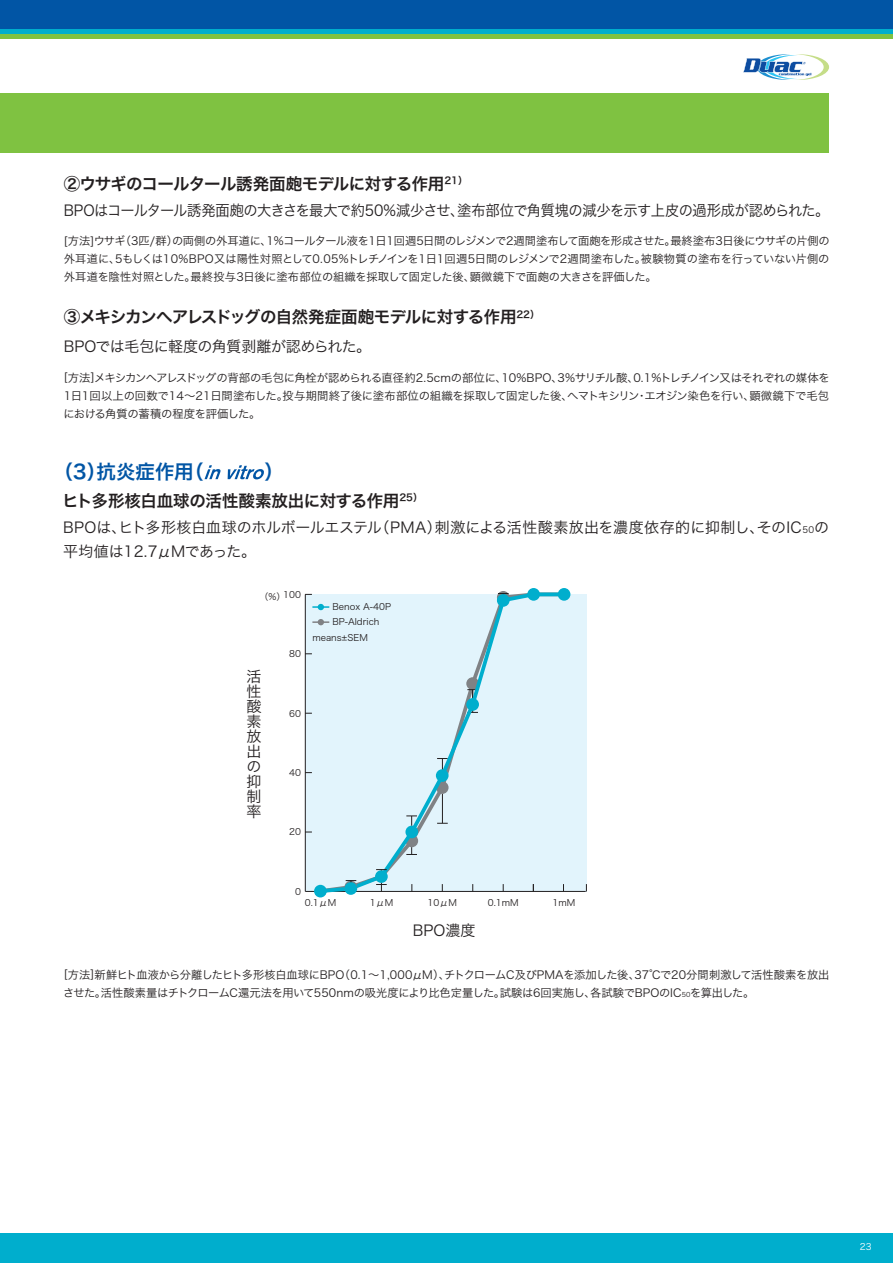
<style>
.page{position:relative;width:893px;height:1263px;background:#fff}
.page>*{position:absolute;margin:0;border:0;box-sizing:border-box;transform-origin:0 0}
.t1{font:19.5px "Hiragino Sans Pr 6 N W6";color:#0155a5}
.t2{font:16.5px "Hiragino Sans Pr 6 N W6";letter-spacing:-.035em;color:#231f20}
.t3{font:15px/15px "Hiragino Sans Pr 6 N W3";letter-spacing:-.025em;color:#231f20}
.t4{font:15px "Hiragino Sans Pr 6 N W3";letter-spacing:-.025em;color:#231f20;scale:.96 1}
.t5{font:15px "Hiragino Sans Pr 6 N W3";letter-spacing:.02em;color:#231f20}
.t6{font:15px "Hiragino Sans Pr 6 N W3";letter-spacing:-.025em;color:#231f20;scale:.95 1}
.t7{font:11.25px/18px "Hiragino Sans Pr 6 N W3";letter-spacing:-.02em;color:#231f20}
.t8{font:11.25px "Hiragino Sans Pr 6 N W3";letter-spacing:-.04em;color:#231f20}
.t9{font:11.25px "Hiragino Sans Pr 6 N W3";letter-spacing:.01em;color:#231f20}
.t10{font:11.25px "Hiragino Sans Pr 6 N W3";letter-spacing:-.045em;color:#231f20}
.t11{font:11.25px "Hiragino Sans Pr 6 N W3";color:#231f20}
.t12{font:11.25px "Hiragino Sans Pr 6 N W3";letter-spacing:.005em;color:#231f20}
.t13{font:11.25px "Hiragino Sans Pr 6 N W3";letter-spacing:.015em;color:#231f20}
.t14{font:11.25px "Hiragino Sans Pr 6 N W3";letter-spacing:-.11em;color:#231f20}
.t15{font:9.6px "Hiragino Sans Pr 6 N W6";color:#231f20}
.t16{font:9px/15.1px "Hiragino Sans Pr 6 N W3";color:#231f20}
.t17{font:9px "Hiragino Sans Pr 6 N W3";color:#fff}
.t18{font:8.7px "Hiragino Sans Pr 6 N W3";color:#231f20}
.t19{font:6.6px "Hiragino Sans Pr 6 N W3";color:#231f20}
</style>
<div class="page">
<div style="left:0;top:1233px;width:893px;height:30px;background:#00aecd"></div>
<div style="left:0;top:0;width:893px;height:30px;background:#0155a5"></div>
<hr style="left:0;top:30px;width:893px;height:4px;background:#00aecd">
<hr style="left:0;top:34px;width:893px;height:4px;background:#7fc241">
<svg style="left:743px;top:54px;width:86px;height:26px"></svg>
<div style="left:305px;top:594px;width:281px;height:297px;background:#e2f4fc"></div>
<div style="left:0;top:94px;width:829px;height:59px;background:#7fc241"></div>
<hr style="left:312px;top:891px;width:274px;height:1px;background:#231f20">
<svg style="left:540px;top:592px;width:18px;height:4px"></svg>
<svg style="left:527px;top:588px;width:13px;height:13px"></svg>
<div style="left:558px;top:588px;width:12px;height:13px;background:#00aecd;border-radius:50%"></div>
<svg style="left:314px;top:885px;width:13px;height:12px"></svg>
<svg style="left:305px;top:590px;width:233px;height:305px"></svg>
<div style="left:466px;top:698px;width:13px;height:13px;background:#00aecd;border-radius:50%"></div>
<svg style="left:205px;top:465px;width:16px;height:14px"></svg>
<svg style="left:228px;top:465px;width:36px;height:14px"></svg>
<h2 class="t2" style="left:64px;top:169px;width:382px">②ウサギのコールタール誘発面皰モデルに対する作用</h2>
<h3 class="t4" style="left:64px;top:197px;width:799px">BPOはコールタール誘発面皰の大きさを最大で約50%減少させ塗布部位で角質塊の減少を示す上皮の過形成が認められた。</h3>
<p class="t15" style="left:444px;top:172px;width:25px">21(</p>
<h3 class="t6" style="left:450px;top:197px;width:16px">、</h3>
<p class="t7" style="left:64px;top:231px;width:63px">[方法ウサギ</p>
<p class="t7" style="left:670px;top:231px;width:161px">最終塗布3日後にウサギの片側の</p>
<p class="t8" style="left:266px;top:231px;width:411px">1%コールタール液を1日1回週5日間のレジメンで2週間塗布して面皰を形成させた。</p>
<p class="t7" style="left:120px;top:231px;width:60px">（3匹群/ ）</p>
<p class="t7" style="left:172px;top:231px;width:101px">の両側の外耳道に、</p>
<p class="t7" style="left:90px;top:231px;width:5px">]</p>
<p class="t7" style="left:470px;top:249px;width:189px;text-indent:-406px">外耳道に 5、もしくは10%BPO又は陽性対照として0.05%トレチノインを1日1回週5日間のレジメンで2週間塗布した。顕微鏡下で面皰の大きさを評価した。</p>
<p class="t7" style="left:641px;top:249px;width:190px">被験物質の塗布を行っていない片側の</p>
<p class="t7" style="left:190px;top:267px;width:286px">最終投与3日後に塗布部位の組織を採取して固定した後、</p>
<p class="t11" style="left:64px;top:267px;width:134px">外耳道を陰性対照とした。</p>
<h2 class="t2" style="left:64px;top:302px;width:454px">③メキシカンへアレスドッグの自然発症面皰モデルに対する作用</h2>
<h3 class="t3" style="left:64px;top:338px;width:309px">BPOでは毛包に軽度の角質剥離が認められた。</h3>
<p class="t15" style="left:516px;top:306px;width:25px">22(</p>
<p class="t7" style="left:64px;top:368px;width:445px">[方法メキシカンヘアレスドッグの背部の毛包に角栓が認められる直径約2.5cmの部位に、</p>
<p class="t7" style="left:557px;top:368px;width:83px">3%サリチル酸、</p>
<p class="t10" style="left:633px;top:368px;width:198px">0.1%トレチノイン又はそれぞれの媒体を</p>
<p class="t7" style="left:91px;top:367px;width:5px">]</p>
<p class="t7" style="left:501px;top:368px;width:63px">10%BPO、</p>
<p class="t13" style="left:749px;top:386px;width:81px">顕微鏡下で毛包</p>
<p class="t7" style="left:645px;top:386px;width:112px">エオジン染色を行い、</p>
<p class="t7" style="left:283px;top:386px;width:292px">投与期間終了後に塗布部位の組織を採取して固定した後、</p>
<p class="t7" style="left:63px;top:386px;width:226px">1日1回以上の回数で14～21日間塗布した。における角質の蓄積の程度を評価した。</p>
<p class="t14" style="left:567px;top:386px;width:74px">へマトキシリン</p>
<p class="t7" style="left:636px;top:386px;width:13px">・</p>
<h1 class="t1" style="left:97px;top:454px;width:99px">抗炎症作用</h1>
<h1 class="t1" style="left:53px;top:454px;width:54px">（3）</h1>
<h1 class="t1" style="left:184px;top:454px;width:21px">)</h1>
<h1 class="t1" style="left:265px;top:454px;width:21px">(</h1>
<h2 class="t2" style="left:62px;top:486px;width:339px">ヒト多形核白血球の活性酸素放出に対する作用</h2>
<p class="t15" style="left:399px;top:489px;width:25px">25(</p>
<h3 class="t3" style="left:119px;top:518px;width:265px">ヒト多形核白血球のホルボールエステル</h3>
<h3 class="t5" style="left:435px;top:513px;width:331px">刺激による活性酸素放出を濃度依存的に抑制し、</h3>
<h3 class="t3" style="left:374px;top:518px;width:69px">（PMA）</h3>
<h3 class="t3" style="left:63px;top:514px;width:195px;line-height:24px">BPOは、<br>平均値は12.7μMであった。</h3>
<h3 class="t3" style="left:757px;top:518px;width:46px">そのIC</h3>
<h3 class="t3" style="left:814px;top:518px;width:16px">の</h3>
<p class="t18" style="left:802px;top:522px;width:13px">50</p>
<p class="t16" style="left:283px;top:586px;width:19px">100</p>
<p class="t16" style="left:260px;top:588px;width:27px">)%(</p>
<h3 class="t3" style="left:246px;top:668px;width:16px;text-align:justify">活性酸素放出の抑制率</h3>
<p class="t16" style="left:289px;top:645px;width:13px">80</p>
<p class="t16" style="left:289px;top:705px;width:13px">60</p>
<p class="t16" style="left:289px;top:764px;width:13px">40</p>
<p class="t16" style="left:289px;top:824px;width:13px">20</p>
<p class="t16" style="left:332px;top:599px;width:60px">Benox A-40P<br>BP-Aldrich</p>
<p class="t16" style="left:312px;top:629px;width:57px">means±SEM</p>
<p class="t16" style="left:295px;top:883px;width:7px">0</p>
<p class="t16" style="left:305px;top:894px;width:33px">0.1μM</p>
<p class="t16" style="left:370px;top:894px;width:25px">1μM</p>
<p class="t16" style="left:428px;top:894px;width:31px">10μM</p>
<h3 class="t3" style="left:413px;top:921px;width:64px">BPO濃度</h3>
<p class="t16" style="left:488px;top:894px;width:32px">0.1mM</p>
<p class="t16" style="left:553px;top:894px;width:24px">1mM</p>
<p class="t9" style="left:634px;top:964px;width:196px">37℃で20分間刺激して活性酸素を放出</p>
<p class="t7" style="left:64px;top:965px;width:282px">[方法新鮮ヒト血液から分離したヒト多形核白血球にBPO</p>
<p class="t7" style="left:339px;top:965px;width:113px">（0.1～1,000μM）、</p>
<p class="t7" style="left:444px;top:965px;width:197px">チトクロームC及びPMAを添加した後、</p>
<p class="t7" style="left:91px;top:964px;width:5px">]</p>
<p class="t7" style="left:690px;top:983px;width:66px">を算出した。</p>
<p class="t7" style="left:101px;top:983px;width:406px">活性酸素量はチトクロームC還元法を用いて550nmの吸光度により比色定量した。</p>
<p class="t9" style="left:590px;top:982px;width:93px">各試験でBPOのIC</p>
<p class="t12" style="left:500px;top:982px;width:97px">試験は6回実施し、</p>
<p class="t7" style="left:63px;top:983px;width:45px">させた。</p>
<p class="t19" style="left:682px;top:988px;width:10px">50</p>
<p class="t17" style="left:860px;top:1239px;width:13px">23</p>
</div>
